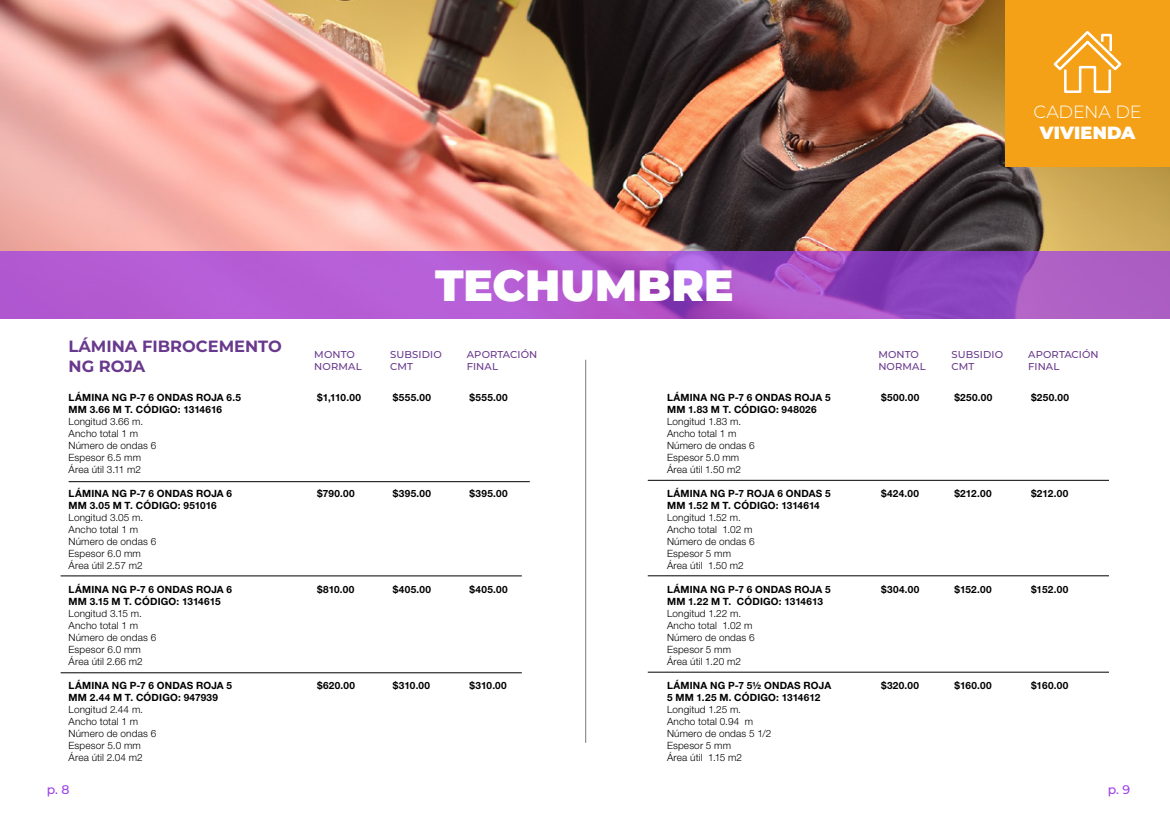
<style>
.page{position:relative;width:1170px;height:815px;background:#fff}
.page>*{position:absolute;margin:0;border:0;box-sizing:border-box;transform-origin:0 0}
.t1{font:900 43.75px "Montserrat";letter-spacing:.005em;color:#fff}
.t2{font:300 17.62px "Montserrat";letter-spacing:-.01em;color:#fff}
.t3{font:900 17.62px "Montserrat";letter-spacing:.01em;color:#fff}
.t4{font:700 16.25px/19.5px "Montserrat";color:#69398d}
.t5{font:500 12.5px "Montserrat";color:#9e40e6}
.t6{font:300 10px/12px "Helvetica Neue LT Std";letter-spacing:.015em;color:#000}
.t7{font:700 10px/12px "Helvetica Neue LT Std";letter-spacing:.02em;color:#000}
.t8{font:500 10px/12px "Montserrat";letter-spacing:.015em;color:#69398d}
</style>
<div class="page">
<img style="left:0;top:0;width:1169px;height:252px">
<hr style="left:61px;top:576px;width:461px;height:1px;background:#000">
<hr style="left:61px;top:673px;width:461px;height:1px;background:#000">
<svg style="left:0;top:252px;width:1169px;height:67px;background:#aa56cb"></svg>
<hr style="left:647px;top:480px;width:461px;height:1px;background:#000">
<hr style="left:69px;top:481px;width:461px;height:1px;background:#000">
<hr style="left:647px;top:576px;width:461px;height:1px;background:#000">
<hr style="left:647px;top:672px;width:461px;height:1px;background:#000">
<hr style="left:585px;top:360px;width:1px;height:383px;background:#050c0e">
<div style="left:1005px;top:0;width:164px;height:167px;background:#f5a117"></div>
<svg style="left:1053px;top:31px;width:69px;height:62px"></svg>
<h2 class="t2" style="left:1033px;top:100px;width:109px">CADENA DE</h2>
<h2 class="t3" style="left:1039px;top:119px;width:97px">VIVIENDA</h2>
<h3 class="t4" style="left:69px;top:336px;width:215px">LÁMINA FIBROCEMENTO<br>NG ROJA</h3>
<p class="t7" style="left:69px;top:391px;width:174px">LÁMINA NG P-7 6 ONDAS ROJA 6.5<br>MM 3.66 M T. CÓDIGO: 1314616</p>
<p class="t6" style="left:69px;top:415px;width:89px">Longitud 3.66 m.<br>Ancho total 1 m<br>Número de ondas 6<br>Espesor 6.5 mm<br>Área útil 3.11 m2</p>
<p class="t7" style="left:69px;top:487px;width:165px">LÁMINA NG P-7 6 ONDAS ROJA 6<br>MM 3.05 M T. CÓDIGO: 951016</p>
<p class="t6" style="left:69px;top:511px;width:89px">Longitud 3.05 m.<br>Ancho total 1 m<br>Número de ondas 6<br>Espesor 6.0 mm<br>Área útil 2.57 m2</p>
<p class="t7" style="left:69px;top:583px;width:165px">LÁMINA NG P-7 6 ONDAS ROJA 6<br>MM 3.15 M T. CÓDIGO: 1314615</p>
<p class="t6" style="left:69px;top:607px;width:89px">Longitud 3.15 m.<br>Ancho total 1 m<br>Número de ondas 6<br>Espesor 6.0 mm<br>Área útil 2.66 m2</p>
<p class="t7" style="left:69px;top:679px;width:165px">LÁMINA NG P-7 6 ONDAS ROJA 5<br>MM 2.44 M T. CÓDIGO: 947939</p>
<p class="t6" style="left:69px;top:703px;width:89px">Longitud 2.44 m.<br>Ancho total 1 m<br>Número de ondas 6<br>Espesor 5.0 mm<br>Área útil 2.04 m2</p>
<h1 class="t1" style="left:435px;top:253px;width:300px">TECHUMBRE</h1>
<p class="t8" style="left:467px;top:348px;width:72px">APORTACIÓN<br>FINAL</p>
<p class="t8" style="left:1028px;top:348px;width:72px">APORTACIÓN<br>FINAL</p>
<p class="t8" style="left:314px;top:348px;width:49px">MONTO<br>NORMAL</p>
<p class="t8" style="left:878px;top:348px;width:49px">MONTO<br>NORMAL</p>
<p class="t8" style="left:390px;top:348px;width:53px">SUBSIDIO<br>CMT</p>
<p class="t8" style="left:951px;top:348px;width:53px">SUBSIDIO<br>CMT</p>
<p class="t7" style="left:317px;top:391px;width:45px">$1,110.00</p>
<p class="t7" style="left:393px;top:391px;width:40px">$555.00</p>
<p class="t7" style="left:469px;top:391px;width:40px">$555.00</p>
<p class="t7" style="left:317px;top:487px;width:39px">$790.00</p>
<p class="t7" style="left:393px;top:487px;width:40px">$395.00</p>
<p class="t7" style="left:469px;top:487px;width:40px">$395.00</p>
<p class="t7" style="left:317px;top:583px;width:39px">$810.00</p>
<p class="t7" style="left:393px;top:583px;width:40px">$405.00</p>
<p class="t7" style="left:469px;top:583px;width:40px">$405.00</p>
<p class="t7" style="left:317px;top:679px;width:39px">$620.00</p>
<p class="t7" style="left:393px;top:679px;width:39px">$310.00</p>
<p class="t7" style="left:469px;top:679px;width:39px">$310.00</p>
<p class="t7" style="left:667px;top:391px;width:165px">LÁMINA NG P-7 6 ONDAS ROJA 5<br>MM 1.83 M T. CÓDIGO: 948026</p>
<p class="t6" style="left:667px;top:415px;width:89px">Longitud 1.83 m.<br>Ancho total 1 m<br>Número de ondas 6<br>Espesor 5.0 mm<br>Área útil 1.50 m2</p>
<p class="t7" style="left:667px;top:487px;width:165px">LÁMINA NG P-7 ROJA 6 ONDAS 5<br>MM 1.52 M T. CÓDIGO: 1314614</p>
<p class="t6" style="left:667px;top:511px;width:89px">Longitud 1.52 m.<br>Ancho total 1.02 m<br>Número de ondas 6<br>Espesor 5 mm<br>Área útil 1.50 m2</p>
<p class="t7" style="left:667px;top:583px;width:165px">LÁMINA NG P-7 6 ONDAS ROJA 5<br>MM 1.22 M T. CÓDIGO: 1314613</p>
<p class="t6" style="left:667px;top:607px;width:89px">Longitud 1.22 m.<br>Ancho total 1.02 m<br>Número de ondas 6<br>Espesor 5 mm<br>Área útil 1.20 m2</p>
<p class="t7" style="left:667px;top:679px;width:166px">LÁMINA NG P-7 5½ ONDAS ROJA<br>5 MM 1.25 M. CÓDIGO: 1314612</p>
<p class="t6" style="left:667px;top:703px;width:106px">Longitud 1.25 m.<br>Ancho total 0.94 m<br>Número de ondas 5 1/2<br>Espesor 5 mm<br>Área útil 1.15 m2</p>
<p class="t7" style="left:881px;top:391px;width:40px">$500.00</p>
<p class="t7" style="left:954px;top:391px;width:39px">$250.00</p>
<p class="t7" style="left:1030px;top:391px;width:39px">$250.00</p>
<p class="t7" style="left:881px;top:487px;width:39px">$424.00</p>
<p class="t7" style="left:954px;top:487px;width:39px">$212.00</p>
<p class="t7" style="left:1030px;top:487px;width:39px">$212.00</p>
<p class="t7" style="left:881px;top:583px;width:40px">$304.00</p>
<p class="t7" style="left:954px;top:583px;width:39px">$152.00</p>
<p class="t7" style="left:1030px;top:583px;width:39px">$152.00</p>
<p class="t7" style="left:881px;top:679px;width:39px">$320.00</p>
<p class="t7" style="left:954px;top:679px;width:39px">$160.00</p>
<p class="t7" style="left:1030px;top:679px;width:39px">$160.00</p>
<p class="t5" style="left:47px;top:780px;width:24px">p. 8</p>
<p class="t5" style="left:1107px;top:780px;width:24px">p. 9</p>
</div>
